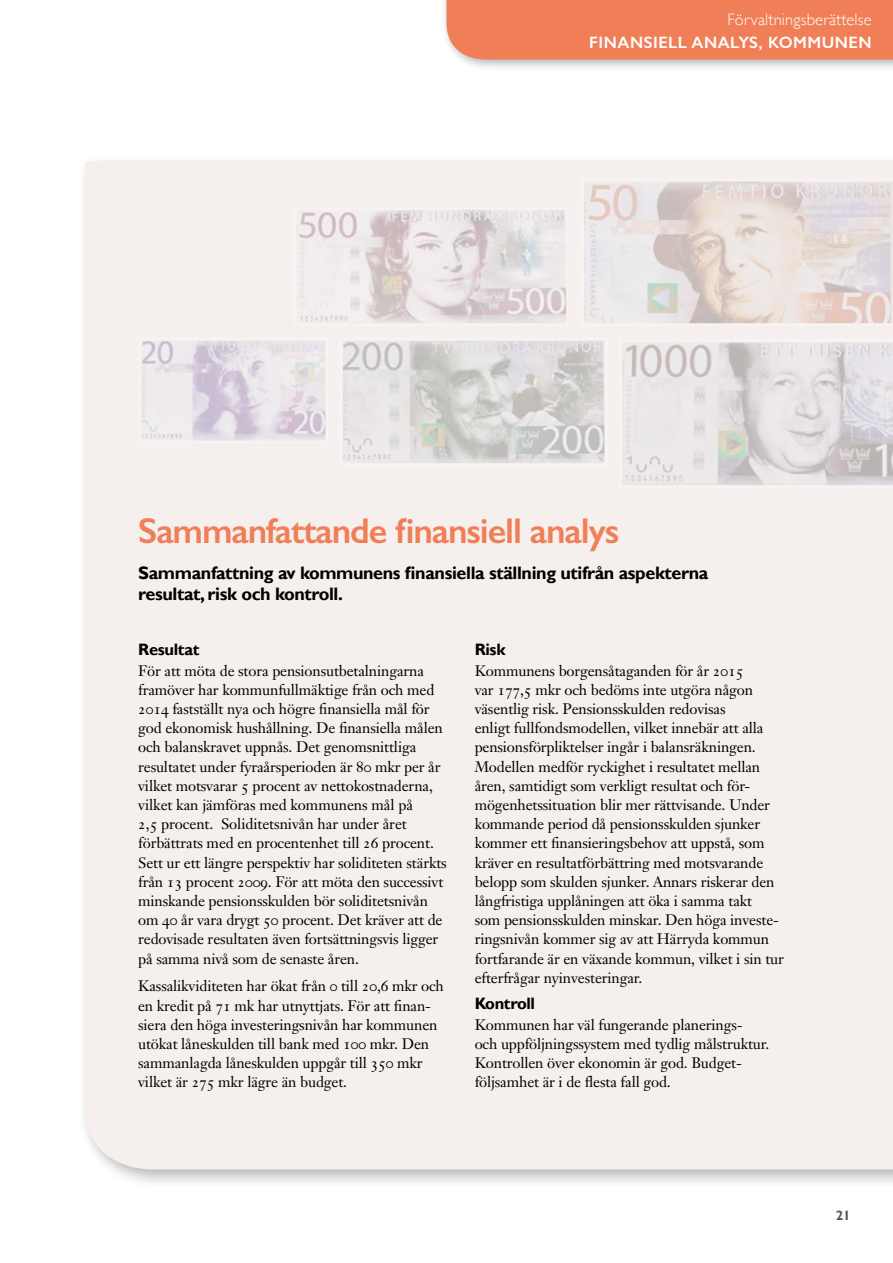
<style>
.page{position:relative;width:893px;height:1263px;background:#fff}
.page>*{position:absolute;margin:0;border:0;box-sizing:border-box;transform-origin:0 0}
.t1{font:600 36px "Gill Sans";letter-spacing:-.03em;color:#f07f57}
.t2{font:700 18px/21px "Gill Sans";letter-spacing:-.02em;color:#000}
.t3{font:600 16.5px "Gill Sans";letter-spacing:.03em;color:#fff}
.t4{font:300 16.5px "Gill Sans";letter-spacing:.01em;color:#fff}
.t5{font:700 16.5px "Gill Sans";letter-spacing:-.02em;color:#000}
.t6{font:15px/19.2px "Janson Text";letter-spacing:-.01em;color:#000}
.t7{font:700 13.5px "Gill Sans";color:#575756}
.s1{font-family:"Janson Text Roman SC"}
</style>
<div class="page">
<div style="left:77px;top:153px;width:816px;height:1037px;background:#000;opacity:.3"></div>
<div style="left:85px;top:162px;width:808px;height:1007px;background:#f5f0ee"></div>
<div style="left:440px;top:0;width:453px;height:72px;background:#000;opacity:.3"></div>
<div style="left:446px;top:0;width:447px;height:60px;background:#f07f57"></div>
<svg style="left:618px;top:339px;width:275px;height:150px;background:#e1ddde"></svg>
<img style="left:298px;top:211px;width:267px;height:111px">
<div style="left:294px;top:207px;width:275px;height:119px;border:3px solid #fff"></div>
<svg style="left:581px;top:179px;width:312px;height:147px;background:#e5dcda"></svg>
<img style="left:344px;top:342px;width:260px;height:120px">
<div style="left:340px;top:338px;width:268px;height:128px;border:3px solid #fff"></div>
<img style="left:142px;top:342px;width:183px;height:97px">
<div style="left:138px;top:338px;width:191px;height:105px;border:3px solid #fff"></div>
<p class="t4" style="left:727px;top:6px;width:146px">Förvaltningsberättelse</p>
<p class="t3" style="left:589px;top:33px;width:284px">FINANSIELL ANALYS, KOMMUNEN</p>
<h1 class="t1" style="left:138px;top:509px;width:483px">Sammanfattande finansiell analys</h1>
<p class="t2" style="left:138px;top:563px;width:572px">Sammanfattning av kommunens finansiella ställning utifrån aspekterna resultat, risk och kontroll.</p>
<p class="t5" style="left:138px;top:639px;width:63px">Resultat</p>
<p class="t6" style="left:138px;top:661px;width:310px">För att möta de stora pensionsutbetalningarna framöver har kommunfullmäktige från och med <span class="s1">2014</span> fastställt nya och högre finansiella mål för god ekonomisk hushållning. De finansiella målen och balanskravet uppnås. Det genomsnittliga resultatet under fyraårsperioden är <span class="s1">80</span> mkr per år vilket motsvarar <span class="s1">5</span> procent av nettokostnaderna, vilket kan jämföras med kommunens mål på<br><span class="s1">2,5</span> procent. Soliditetsnivån har under året förbättrats med en procentenhet till <span class="s1">26</span> procent.<br>Sett ur ett längre perspektiv har soliditeten stärkts från <span class="s1">13</span> procent <span class="s1">2009</span>. För att möta den successivt minskande pensionsskulden bör soliditetsnivån om <span class="s1">40</span> år vara drygt <span class="s1">50</span> procent. Det kräver att de redovisade resultaten även fortsättningsvis ligger på samma nivå som de senaste åren.</p>
<p class="t6" style="left:138px;top:976px;width:307px">Kassalikviditeten har ökat från <span class="s1">0</span> till <span class="s1">20,6</span> mkr och en kredit på <span class="s1">71</span> mk har utnyttjats. För att finan&shy;siera den höga investeringsnivån har kommunen utökat låneskulden till bank med <span class="s1">100</span> mkr. Den sammanlagda låneskulden uppgår till <span class="s1">350</span> mkr vilket är <span class="s1">275</span> mkr lägre än budget.</p>
<p class="t5" style="left:475px;top:639px;width:32px">Risk</p>
<p class="t6" style="left:475px;top:661px;width:311px">Kommunens borgensåtaganden för år <span class="s1">2015<br></span>var <span class="s1">177,5</span> mkr och bedöms inte utgöra någon väsentlig risk. Pensionsskulden redovisas<br>enligt fullfondsmodellen, vilket innebär att alla pensionsförpliktelser ingår i balansräkningen.<br>Modellen medför ryckighet i resultatet mellan åren, samtidigt som verkligt resultat och för&shy;mögenhetssituation blir mer rättvisande. Under kommande period då pensionsskulden sjunker kommer ett finansieringsbehov att uppstå, som kräver en resultatförbättring med motsvarande belopp som skulden sjunker. Annars riskerar den långfristiga upplåningen att öka i samma takt<br>som pensionsskulden minskar. Den höga investe&shy;ringsnivån kommer sig av att Härryda kommun fortfarande är en växande kommun, vilket i sin tur efterfrågar nyinvesteringar.</p>
<p class="t5" style="left:475px;top:993px;width:62px">Kontroll</p>
<p class="t6" style="left:475px;top:1015px;width:296px">Kommunen har väl fungerande planerings-<br>och uppföljningssystem med tydlig målstruktur.<br>Kontrollen över ekonomin är god. Budget&shy;följsamhet är i de flesta fall god.</p>
<p class="t7" style="left:836px;top:1207px;width:16px">21</p>
</div>
